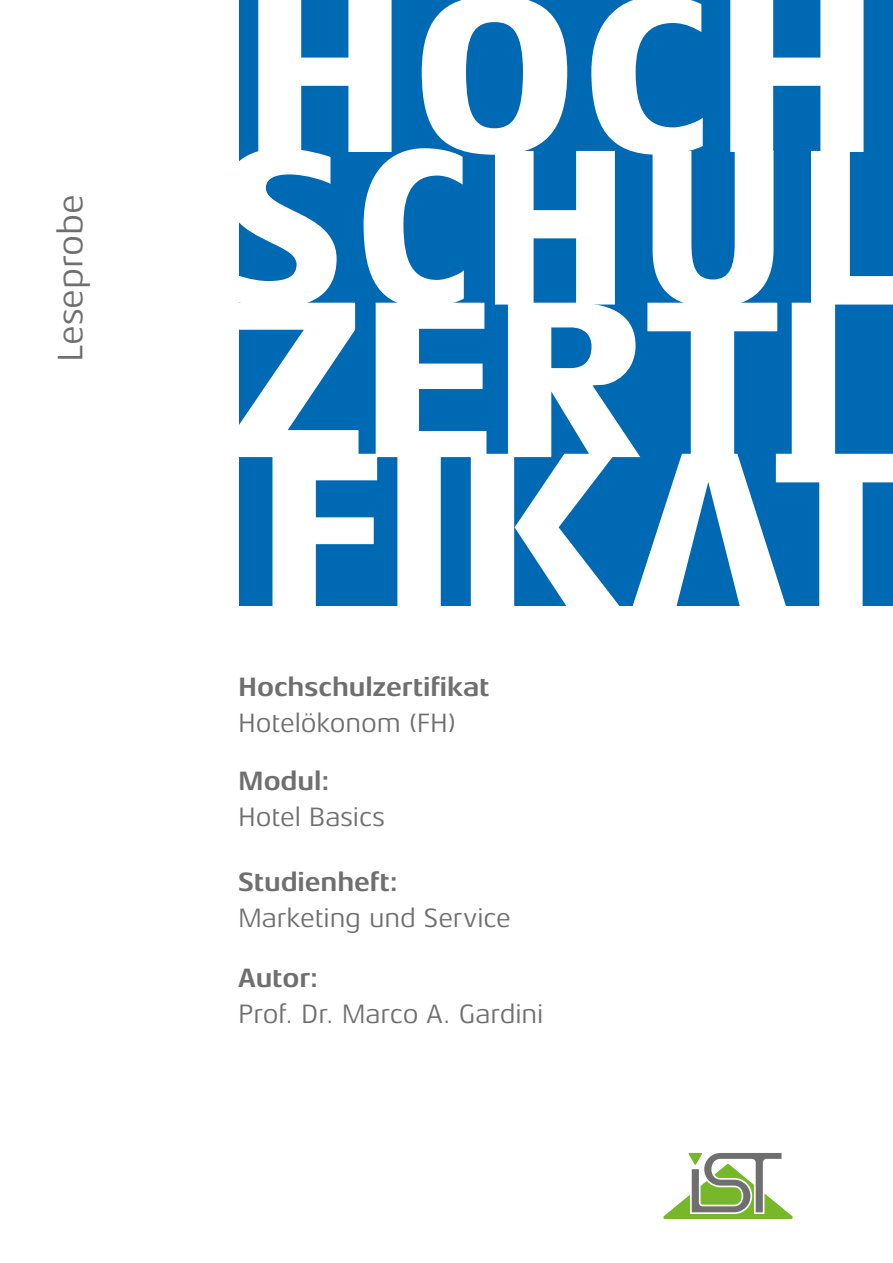
<style>
.page{position:relative;width:893px;height:1263px;background:#fff}
.page>*{position:absolute;margin:0;border:0;box-sizing:border-box;transform-origin:0 0}
.t1{font:36px "Aeonis LT Pro";letter-spacing:-.005em;color:#706f6f}
.t2{font:27px "Aeonis LT Pro";letter-spacing:-.005em;color:#706f6f}
.t3{font:700 27px "Aeonis LT Pro";letter-spacing:-.005em;color:#706f6f}
</style>
<div class="page">
<svg style="left:663px;top:1153px;width:130px;height:66px"></svg>
<div style="left:240px;top:0;width:653px;height:606px;background:#0069b4"></div>
<svg style="left:258px;top:0;width:605px;height:148px;fill:#fff"></svg>
<svg style="left:239px;top:148px;width:654px;height:159px"></svg>
<svg style="left:239px;top:303px;width:596px;height:154px;fill:#fff"></svg>
<svg style="left:272px;top:454px;width:621px;height:152px;fill:#fff"></svg>
<h1 class="t1" style="left:51px;top:362px;width:169px;rotate:-90deg">Leseprobe</h1>
<p class="t3" style="left:238px;top:672px;width:253px">Hochschulzertifikat</p>
<p class="t2" style="left:238px;top:708px;width:219px">Hotelökonom (FH)</p>
<p class="t3" style="left:238px;top:766px;width:93px">Modul:</p>
<p class="t2" style="left:238px;top:802px;width:148px">Hotel Basics</p>
<p class="t3" style="left:238px;top:867px;width:162px">Studienheft:</p>
<p class="t2" style="left:238px;top:903px;width:274px">Marketing und Service</p>
<p class="t3" style="left:238px;top:963px;width:82px">Autor:</p>
<p class="t2" style="left:238px;top:999px;width:307px">Prof. Dr. Marco A. Gardini</p>
</div>
